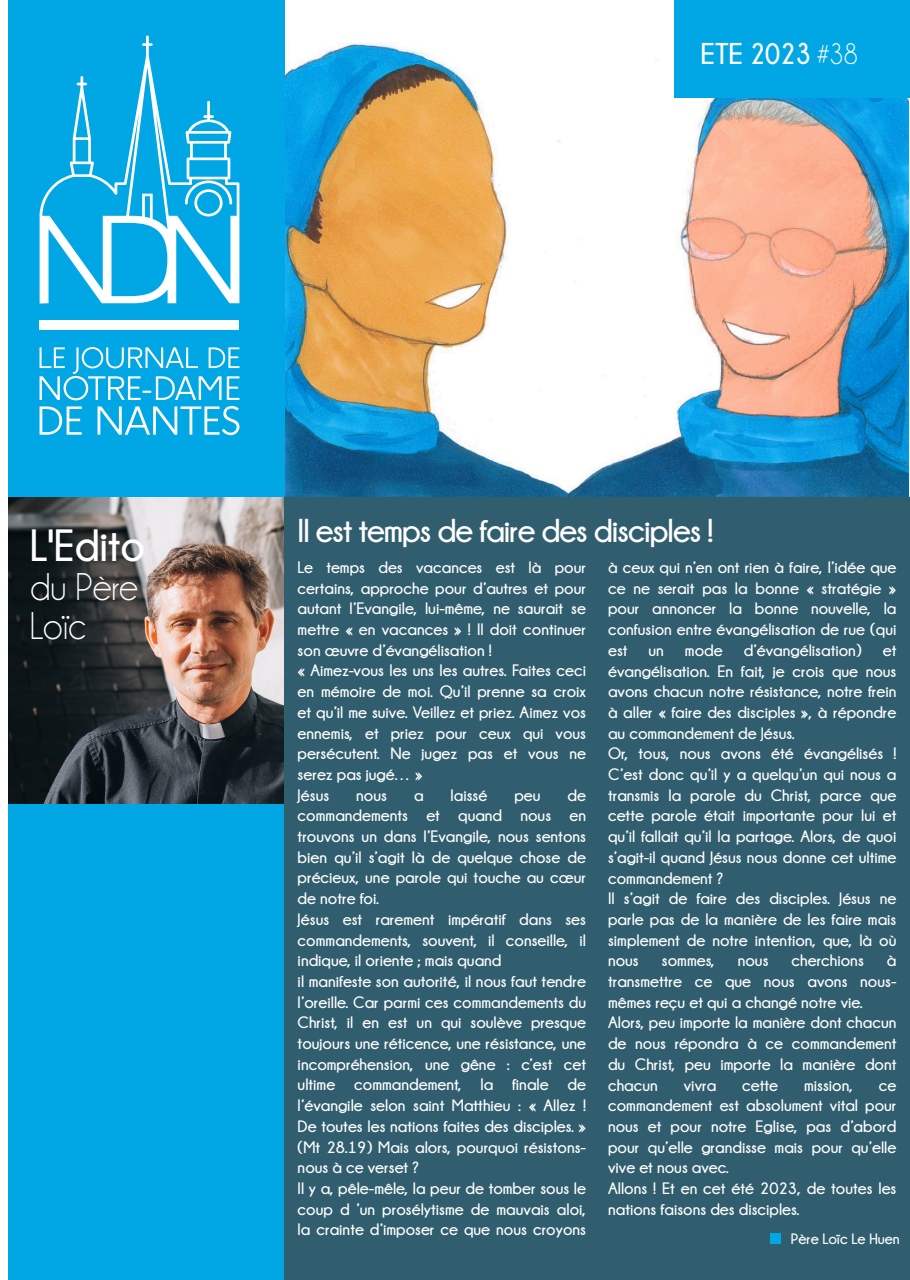
<style>
.page{position:relative;width:910px;height:1280px;background:#fff}
.page>*{position:absolute;margin:0;border:0;box-sizing:border-box;transform-origin:0 0}
.t1{font:700 45px "Champagne&Limousines";color:#fff;scale:.95 1}
.t2{font:39px/39px "Champagne&Limousines";color:#fff;scale:.95 1}
.t3{font:700 33px "Champagne&Limousines";letter-spacing:-.03em;color:#fff}
.t4{font:700 30px "Champagne&Limousines";color:#fff}
.t5{font:700 16.5px/20.7px "Champagne&Limousines";color:#fff}
.t6{font:700 15px "Champagne&Limousines";color:#fff}
.s1{font-weight:400}
</style>
<div class="page">
<img style="left:285px;top:43px;width:624px;height:454px">
<div style="left:9px;top:0;width:276px;height:1280px;background:#00a7e4"></div>
<img style="left:9px;top:497px;width:275px;height:307px">
<div style="left:675px;top:0;width:235px;height:98px;background:#00a7e4"></div>
<div style="left:285px;top:497px;width:625px;height:783px;background:#315e6f"></div>
<svg style="left:40px;top:36px;width:199px;height:267px"></svg>
<div style="left:40px;top:320px;width:199px;height:10px;background:#fff"></div>
<svg style="left:40px;top:347px;width:199px;height:53px"></svg>
<svg style="left:40px;top:406px;width:199px;height:29px"></svg>
<div style="left:770px;top:1233px;width:10px;height:10px;background:#00a7e4"></div>
<h3 class="t4" style="left:700px;top:37px;width:159px">ETE 2023 <span class="s1">#38</span></h3>
<h1 class="t1" style="left:30px;top:520px;width:123px">L'Edito</h1>
<h2 class="t2" style="left:30px;top:567px;width:115px">du Père<br>Loïc</h2>
<h3 class="t3" style="left:298px;top:512px;width:417px">Il est temps de faire des disciples !</h3>
<p class="t5" style="left:298px;top:556px;width:290px">Le temps des vacances est là pour certains, approche pour d’autres et pour autant l’Evangile, lui-même, ne saurait se mettre « en vacances » ! Il doit continuer son œuvre d’évangélisation !<br>« Aimez-vous les uns les autres. Faites ceci en mémoire de moi. Qu’il prenne sa croix et qu’il me suive. Veillez et priez. Aimez vos ennemis, et priez pour ceux qui vous persécutent. Ne jugez pas et vous ne serez pas jugé… »<br>Jésus</p>
<p class="t5" style="left:298px;top:784px;width:290px;text-indent:270px">de commandements et quand nous en trouvons un dans l’Evangile, nous sentons bien qu’il s’agit là de quelque chose de précieux, une parole qui touche au cœur de notre foi.<br>Jésus est rarement impératif dans ses commandements, souvent, il conseille, il indique, il oriente ; mais quand<br>il manifeste son autorité, il nous faut tendre l’oreille. Car parmi ces commandements du Christ, il en est un qui soulève presque toujours une réticence, une résistance, une incompréhension, une gêne : c’est cet ultime commandement, la finale de l’évangile selon saint Matthieu : « Allez !<br>De toutes les nations faites des disciples. » (Mt 28.19) Mais alors, pourquoi résistons&shy;nous à ce verset ?<br>Il y a, pêle-mêle, la peur de tomber sous le coup d ’un prosélytisme de mauvais aloi, la crainte d’imposer ce que nous croyons</p>
<p class="t5" style="left:356px;top:784px;width:32px">nous</p>
<p class="t5" style="left:414px;top:784px;width:11px">a</p>
<p class="t5" style="left:451px;top:784px;width:38px">laissé</p>
<p class="t5" style="left:514px;top:784px;width:28px">peu</p>
<p class="t5" style="left:608px;top:556px;width:290px;text-align:justify">à ceux qui n’en ont rien à faire, l’idée que ce ne serait pas la bonne « stratégie » pour annoncer la bonne nouvelle, la confusion entre évangélisation de rue (qui est</p>
<p class="t5" style="left:649px;top:639px;width:17px">un</p>
<p class="t5" style="left:685px;top:639px;width:39px">mode</p>
<p class="t5" style="left:744px;top:639px;width:120px">d’évangélisation)</p>
<p class="t5" style="left:608px;top:639px;width:290px;text-indent:275px">et évangélisation. En fait, je crois que nous avons chacun notre résistance, notre frein à aller « faire des disciples », à répondre au commandement de Jésus.<br>Or, tous, nous avons été évangélisés !<br>C’est donc qu’il y a quelqu’un qui nous a transmis la parole du Christ, parce que cette parole était importante pour lui et qu’il fallait qu’il la partage. Alors, de quoi s’agit-il quand Jésus nous donne cet ultime commandement ?<br>Il s’agit de faire des disciples. Jésus ne parle pas de la manière de les faire mais simplement de notre intention, que, là où nous</p>
<p class="t5" style="left:662px;top:950px;width:54px">sommes,</p>
<p class="t5" style="left:738px;top:950px;width:32px">nous</p>
<p class="t5" style="left:791px;top:950px;width:74px">cherchions</p>
<p class="t5" style="left:608px;top:950px;width:290px;text-indent:279px">à transmettre ce que nous avons nous&shy;mêmes reçu et qui a changé notre vie.<br>Alors, peu importe la manière dont chacun de nous répondra à ce commandement du Christ, peu importe la manière dont chacun</p>
<p class="t5" style="left:684px;top:1074px;width:34px">vivra</p>
<p class="t5" style="left:742px;top:1074px;width:37px">cette</p>
<p class="t5" style="left:804px;top:1074px;width:50px">mission,</p>
<p class="t5" style="left:608px;top:1074px;width:290px;text-indent:271px">ce commandement est absolument vital pour nous et pour notre Eglise, pas d’abord pour qu’elle grandisse mais pour qu’elle vive et nous avec.<br>Allons ! Et en cet été 2023, de toutes les nations faisons des disciples.</p>
<p class="t6" style="left:791px;top:1230px;width:110px">Père Loïc Le Huen</p>
</div>
